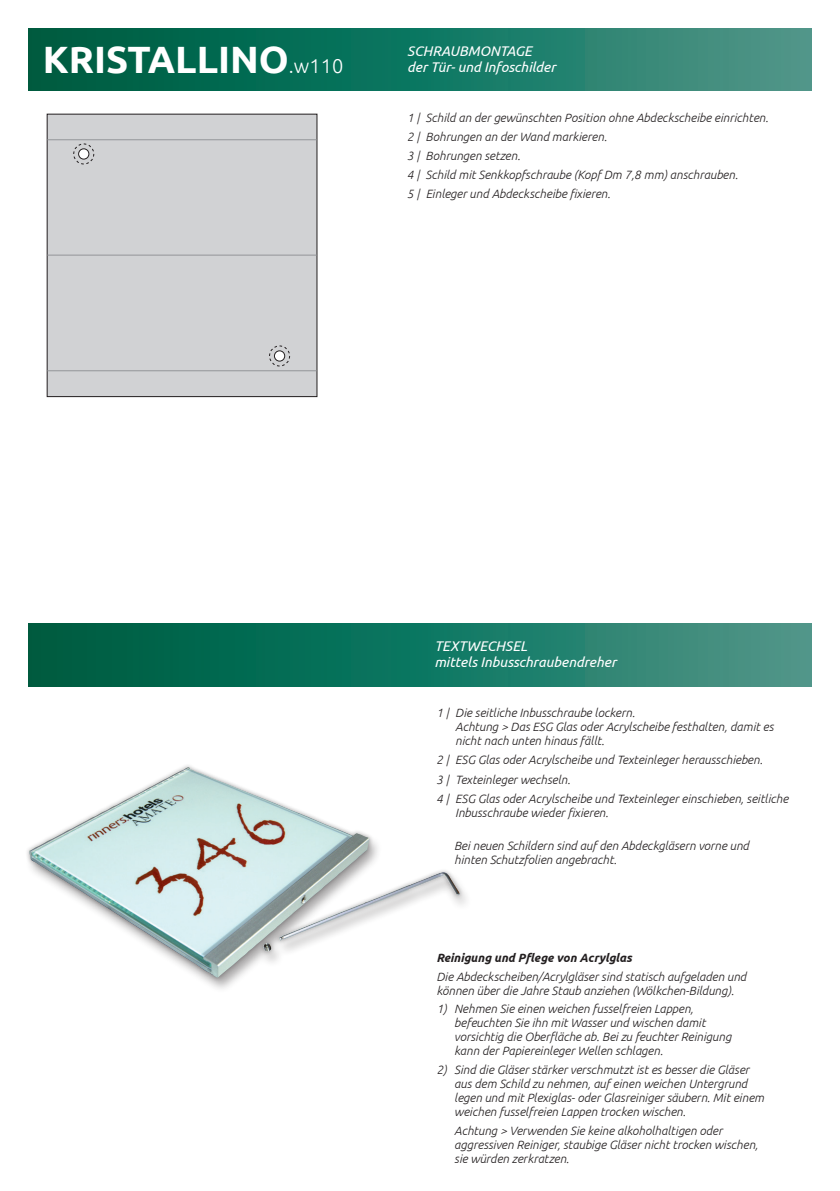
<style>
.page{position:relative;width:840px;height:1191px;background:#fff}
.page>*{position:absolute;margin:0;border:0;box-sizing:border-box;transform-origin:0 0}
.t1{font:700 38px "Ubuntu";color:#fff}
.t2{font:italic 14px/16.8px "Ubuntu";color:#fff}
.t3{font:italic 300 12px/14px "Ubuntu";color:#231f20}
.t4{font:italic 700 12px "Ubuntu";color:#231f20}
.s1{font-weight:300;font-size:20px}
</style>
<div class="page">
<svg style="left:28px;top:624px;width:783px;height:62px;background:#197762"></svg>
<img style="left:29px;top:767px;width:431px;height:210px">
<svg style="left:28px;top:28px;width:783px;height:63px;background:#197762"></svg>
<div style="left:47px;top:114px;width:270px;height:282px;background:#d1d2d4"></div>
<hr style="left:47px;top:139px;width:269px;height:1px;background:#939598">
<hr style="left:47px;top:255px;width:269px;height:1px;background:#939598">
<hr style="left:47px;top:370px;width:269px;height:1px;background:#939598">
<div style="left:73px;top:144px;width:21px;height:20px;border:1px dashed #231f20;border-radius:50%"></div>
<div style="left:79px;top:149px;width:10px;height:10px;background:#fff;border-radius:50%"></div>
<div style="left:78px;top:149px;width:11px;height:10px;border:1px solid #231f20;border-radius:50%"></div>
<div style="left:269px;top:346px;width:21px;height:20px;border:1px dashed #231f20;border-radius:50%"></div>
<div style="left:274px;top:351px;width:10px;height:10px;background:#fff;border-radius:50%"></div>
<div style="left:274px;top:350px;width:11px;height:11px;border:1px solid #231f20;border-radius:50%"></div>
<h1 class="t1" style="left:43px;top:36px;width:302px">KRISTALLINO<span class="s1">.w110</span></h1>
<p class="t2" style="left:407px;top:42px;width:150px">SCHRAUBMONTAGE der Tür- und Infoschilder</p>
<p class="t3" style="left:406px;top:108px;width:363px;line-height:19px">1 | Schild an der gewünschten Position ohne Abdeckscheibe einrichten.<br>2 | Bohrungen an der Wand markieren.<br>3 | Bohrungen setzen.<br>4 | Schild mit Senkkopfschraube (Kopf Dm 7,8 mm) anschrauben.<br>5 | Einleger und Abdeckscheibe fixieren.</p>
<p class="t2" style="left:434px;top:637px;width:183px">TEXTWECHSEL<br>mittels Inbusschraubendreher</p>
<p class="t3" style="left:455px;top:706px;width:319px;text-indent:-19px">1 | Die seitliche Inbusschraube lockern.<br>Achtung &gt; Das ESG Glas oder Acrylscheibe festhalten, damit es nicht nach unten hinaus fällt.</p>
<p class="t3" style="left:436px;top:750px;width:353px;line-height:19px">2 | ESG Glas oder Acrylscheibe und Texteinleger herausschieben.<br>3 | Texteinleger wechseln.<br>4 | ESG Glas oder Acrylscheibe und Texteinleger einschieben, seitliche</p>
<p class="t3" style="left:455px;top:805px;width:155px">Inbusschraube wieder fixieren.</p>
<p class="t3" style="left:454px;top:838px;width:296px">Bei neuen Schildern sind auf den Abdeckgläsern vorne und hinten Schutzfolien angebracht.</p>
<p class="t4" style="left:436px;top:950px;width:197px">Reinigung und Pflege von Acrylglas</p>
<p class="t3" style="left:436px;top:969px;width:311px">Die Abdeckscheiben/Acrylgläser sind statisch aufgeladen und können über die Jahre Staub anziehen (Wölkchen-Bildung).</p>
<p class="t3" style="left:454px;top:1001px;width:278px;text-indent:-18px">1) Nehmen Sie einen weichen fusselfreien Lappen, befeuchten Sie ihn mit Wasser und wischen damit vorsichtig die Oberfläche ab. Bei zu feuchter Reinigung kann der Papiereinleger Wellen schlagen.</p>
<p class="t3" style="left:454px;top:1062px;width:311px;text-indent:-18px">2) Sind die Gläser stärker verschmutzt ist es besser die Gläser aus dem Schild zu nehmen, auf einen weichen Untergrund legen und mit Plexiglas- oder Glasreiniger säubern. Mit einem weichen fusselfreien Lappen trocken wischen.</p>
<p class="t3" style="left:454px;top:1123px;width:305px">Achtung &gt; Verwenden Sie keine alkoholhaltigen oder aggressiven Reiniger, staubige Gläser nicht trocken wischen, sie würden zerkratzen.</p>
</div>
